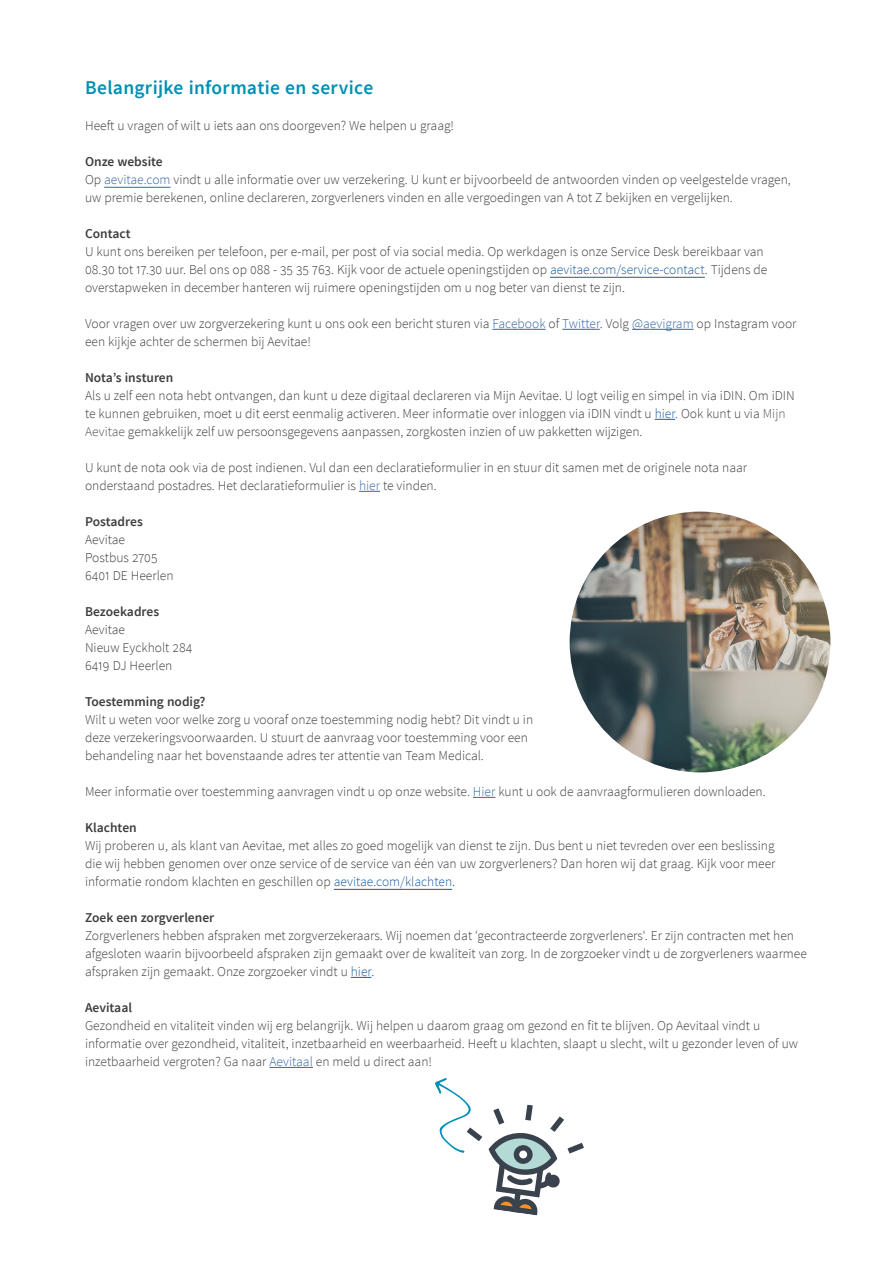
<style>
.page{position:relative;width:893px;height:1263px;background:#fff}
.page>*{position:absolute;margin:0;border:0;box-sizing:border-box;transform-origin:0 0}
.K_hoofdkop{font:600 19.5px "Source Sans Pro";letter-spacing:.015em;color:#008fb3}
.T_platte_tekst_voora{font:300 13.5px/18px "Source Sans Pro";color:#3e3e3f}
.inhoud_bold{font:600 13.5px "Source Sans Pro";color:#3e3e3f}
.T_platte_tekst_voora-2{font:600 13.5px "Source Sans Pro";color:#3e3e3f}
.s1{color:#3667a4}
.s2{color:#175d9e}
.s3{color:#545557}
.s4{color:#25383b}
</style>
<div class="page">
<hr style="left:104px;top:187px;width:67px;height:1px;background:#3667a4">
<hr style="left:550px;top:277px;width:155px;height:1px;background:#175d9e">
<hr style="left:492px;top:329px;width:54px;height:1px;background:#3667a4">
<hr style="left:562px;top:329px;width:38px;height:1px;background:#3667a4">
<hr style="left:632px;top:329px;width:62px;height:1px;background:#3667a4">
<svg style="left:655px;top:419px;width:20px;height:1px"></svg>
<svg style="left:359px;top:491px;width:21px;height:1px"></svg>
<svg style="left:473px;top:797px;width:22px;height:1px"></svg>
<hr style="left:334px;top:889px;width:118px;height:1px;background:#175d9e">
<svg style="left:351px;top:977px;width:20px;height:1px"></svg>
<hr style="left:270px;top:1067px;width:43px;height:1px;background:#3667a4">
<img style="left:570px;top:512px;width:260px;height:260px;border-radius:130px">
<svg style="left:435px;top:1078px;width:149px;height:137px"></svg>
<p class="K_hoofdkop" style="left:85px;top:75px;width:290px">Belangrijke informatie en service</p>
<p class="T_platte_tekst_voora" style="left:85px;top:117px;width:371px">Heeft u vragen of wilt u iets aan ons doorgeven? We helpen u graag!</p>
<p class="inhoud_bold" style="left:85px;top:153px;width:79px">Onze website</p>
<p class="T_platte_tekst_voora" style="left:85px;top:171px;width:707px">Op <span class="s1">aevitae.com</span> vindt u alle informatie over uw verzekering. U kunt er bijvoorbeeld de antwoorden vinden op veelgestelde vragen, uw premie berekenen, online declareren, zorgverleners vinden en alle vergoedingen van A tot Z bekijken en vergelijken.</p>
<p class="inhoud_bold" style="left:85px;top:225px;width:47px">Contact</p>
<p class="T_platte_tekst_voora" style="left:85px;top:243px;width:684px">U kunt ons bereiken per telefoon, per e-mail, per post of via social media. Op werkdagen is onze Service Desk bereikbaar van<br>08.30 tot 17.30 uur. Bel ons op 088 - 35 35 763. Kijk voor de actuele openingstijden op <span class="s2">aevitae.com/service-contact</span>. Tijdens de overstapweken in december hanteren wij ruimere openingstijden om u nog beter van dienst te zijn.</p>
<p class="T_platte_tekst_voora" style="left:85px;top:315px;width:713px">Voor vragen over uw zorgverzekering kunt u ons ook een bericht sturen via <span class="s1">Facebook</span> of <span class="s1">Twitter</span>. Volg <span class="s1">@aevigram</span> op Instagram voor een kijkje achter de schermen bij Aevitae!</p>
<p class="inhoud_bold" style="left:85px;top:369px;width:90px">Nota’s insturen</p>
<p class="T_platte_tekst_voora" style="left:85px;top:387px;width:711px">Als u zelf een nota hebt ontvangen, dan kunt u deze digitaal declareren via Mijn Aevitae. U logt veilig en simpel in via iDIN. Om iDIN te kunnen gebruiken, moet u dit eerst eenmalig activeren. Meer informatie over inloggen via iDIN vindt u <span class="s2">hier.</span> Ook kunt u via <span class="s3">Mijn<br>Aevitae</span> gemakkelijk zelf uw persoonsgegevens aanpassen, zorgkosten inzien of uw pakketten wijzigen.</p>
<p class="T_platte_tekst_voora" style="left:85px;top:459px;width:663px">U kunt de nota ook via de post indienen. Vul dan een declaratieformulier in en stuur dit samen met de originele nota naar onderstaand postadres. Het declaratieformulier is <span class="s1">hier</span> te vinden.</p>
<p class="inhoud_bold" style="left:85px;top:513px;width:59px">Postadres</p>
<p class="T_platte_tekst_voora" style="left:85px;top:531px;width:41px">Aevitae</p>
<p class="T_platte_tekst_voora" style="left:85px;top:549px;width:74px">Postbus 2705</p>
<p class="T_platte_tekst_voora" style="left:85px;top:567px;width:90px">6401 DE Heerlen</p>
<p class="inhoud_bold" style="left:85px;top:603px;width:76px">Bezoekadres</p>
<p class="T_platte_tekst_voora" style="left:85px;top:621px;width:41px">Aevitae</p>
<p class="T_platte_tekst_voora" style="left:85px;top:639px;width:109px">Nieuw Eyckholt 284</p>
<p class="T_platte_tekst_voora" style="left:85px;top:657px;width:89px">6419 DJ Heerlen</p>
<p class="inhoud_bold" style="left:85px;top:693px;width:122px">Toestemming nodig?</p>
<p class="T_platte_tekst_voora" style="left:85px;top:711px;width:450px">Wilt u weten voor welke zorg u vooraf onze toestemming nodig hebt? Dit vindt u in deze verzekeringsvoorwaarden. U stuurt de aanvraag voor toestemming voor een behandeling naar het bovenstaande adres ter attentie van Team Medical.</p>
<p class="T_platte_tekst_voora" style="left:85px;top:783px;width:682px">Meer informatie over toestemming aanvragen vindt u op onze website. <span class="s1">Hier</span> kunt u ook de aanvraagformulieren downloaden.</p>
<p class="T_platte_tekst_voora-2" style="left:85px;top:819px;width:53px">Klachten</p>
<p class="T_platte_tekst_voora" style="left:85px;top:837px;width:692px;text-align:justify">Wij proberen u, als klant van Aevitae, met alles zo goed mogelijk van dienst te zijn. Dus bent u niet tevreden over een beslissing die wij hebben genomen over onze service of de service van één van uw zorgverleners? Dan horen wij dat graag. Kijk voor meer informatie rondom klachten en geschillen op <span class="s2">aevitae.com/klachten</span><span class="s4">.</span></p>
<p class="inhoud_bold" style="left:85px;top:909px;width:131px">Zoek een zorgverlener</p>
<p class="T_platte_tekst_voora" style="left:85px;top:927px;width:723px">Zorgverleners hebben afspraken met zorgverzekeraars. Wij noemen dat ‘gecontracteerde zorgverleners‘. Er zijn contracten met hen afgesloten waarin bijvoorbeeld afspraken zijn gemaakt over de kwaliteit van zorg. In de zorgzoeker vindt u de zorgverleners waarmee afspraken zijn gemaakt. Onze zorgzoeker vindt u <span class="s2">hier</span><span class="s4">.</span></p>
<p class="inhoud_bold" style="left:85px;top:999px;width:49px">Aevitaal</p>
<p class="T_platte_tekst_voora" style="left:85px;top:1017px;width:715px">Gezondheid en vitaliteit vinden wij erg belangrijk. Wij helpen u daarom graag om gezond en fit te blijven. Op Aevitaal vindt u informatie over gezondheid, vitaliteit, inzetbaarheid en weerbaarheid. Heeft u klachten, slaapt u slecht, wilt u gezonder leven of uw inzetbaarheid vergroten? Ga naar <span class="s1">Aevitaal</span> en meld u direct aan!</p>
</div>
